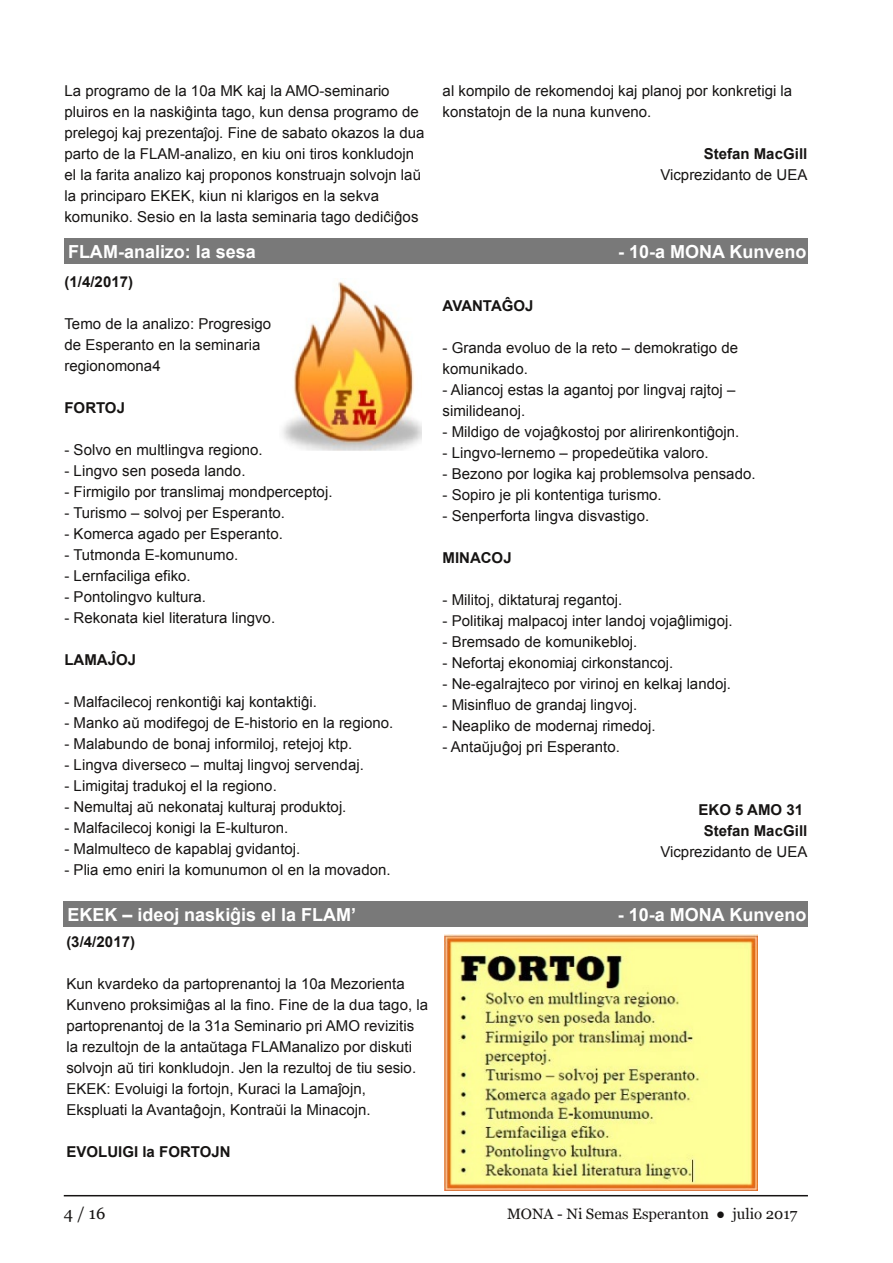
<style>
.page{position:relative;width:893px;height:1263px;background:#fff}
.page>*{position:absolute;margin:0;border:0;box-sizing:border-box;transform-origin:0 0}
.t1{font:700 18px "Arial";color:#fff}
.t2{font:16.5px "Georgia";color:#161413}
.t3{font:15px/21px "Arial";letter-spacing:.005em;color:#161413}
.t4{font:700 15px/21px "Arial";letter-spacing:.005em;color:#161413;text-align:center}
.t5{font:15px "Georgia";color:#161413}
</style>
<div class="page">
<hr style="left:64px;top:1195px;width:744px;height:1px;background:#161413">
<div style="left:64px;top:238px;width:744px;height:26px;background:#797979"></div>
<img style="left:282px;top:281px;width:139px;height:170px">
<div style="left:64px;top:901px;width:744px;height:26px;background:#797979"></div>
<img style="left:445px;top:935px;width:312px;height:256px">
<p class="t3" style="left:64px;top:80px;width:362px">La programo de la 10a MK kaj la AMO-seminario pluiros en la naskiĝinta tago, kun densa programo de prelegoj kaj prezentaĵoj. Fine de sabato okazos la dua parto de la FLAM-analizo, en kiu oni tiros konkludojn el la farita analizo kaj proponos konstruajn solvojn laŭ la principaro EKEK, kiun ni klarigos en la sekva komuniko. Sesio en la lasta seminaria tago dediĉiĝos</p>
<p class="t3" style="left:443px;top:80px;width:351px">al kompilo de rekomendoj kaj planoj por konkretigi la konstatojn de la nuna kunveno.</p>
<p class="t4" style="left:704px;top:143px;width:105px">Stefan MacGill</p>
<p class="t3" style="left:660px;top:164px;width:148px">Vicprezidanto de UEA</p>
<p class="t1" style="left:68px;top:242px;width:189px">FLAM-analizo: la sesa</p>
<p class="t1" style="left:618px;top:242px;width:190px">- 10-a MONA Kunveno</p>
<p class="t4" style="left:64px;top:272px;width:70px">(1/4/2017)</p>
<p class="t3" style="left:64px;top:314px;width:208px">Temo de la analizo: Progresigo de Esperanto en la seminaria regionomona4</p>
<p class="t4" style="left:64px;top:398px;width:62px">FORTOJ</p>
<p class="t3" style="left:64px;top:440px;width:200px">- Solvo en multlingva regiono.</p>
<p class="t3" style="left:64px;top:461px;width:183px">- Lingvo sen poseda lando.</p>
<p class="t3" style="left:64px;top:482px;width:270px">- Firmigilo por translimaj mondperceptoj.</p>
<p class="t3" style="left:64px;top:503px;width:222px">- Turismo – solvoj per Esperanto.</p>
<p class="t3" style="left:64px;top:524px;width:220px">- Komerca agado per Esperanto.</p>
<p class="t3" style="left:64px;top:545px;width:175px">- Tutmonda E-komunumo.</p>
<p class="t3" style="left:64px;top:566px;width:128px">- Lernfaciliga efiko.</p>
<p class="t3" style="left:64px;top:587px;width:143px">- Pontolingvo kultura.</p>
<p class="t3" style="left:64px;top:608px;width:212px">- Rekonata kiel literatura lingvo.</p>
<p class="t4" style="left:64px;top:650px;width:73px">LAMAĴOJ</p>
<p class="t3" style="left:64px;top:692px;width:254px">- Malfacilecoj renkontiĝi kaj kontaktiĝi.</p>
<p class="t3" style="left:64px;top:713px;width:330px">- Manko aŭ modifegoj de E-historio en la regiono.</p>
<p class="t3" style="left:64px;top:734px;width:289px">- Malabundo de bonaj informiloj, retejoj ktp.</p>
<p class="t3" style="left:64px;top:755px;width:301px">- Lingva diverseco – multaj lingvoj servendaj.</p>
<p class="t3" style="left:64px;top:776px;width:214px">- Limigitaj tradukoj el la regiono.</p>
<p class="t3" style="left:64px;top:797px;width:283px">- Nemultaj aŭ nekonataj kulturaj produktoj.</p>
<p class="t3" style="left:64px;top:818px;width:225px">- Malfacilecoj konigi la E-kulturon.</p>
<p class="t3" style="left:64px;top:839px;width:237px">- Malmulteco de kapablaj gvidantoj.</p>
<p class="t3" style="left:64px;top:860px;width:328px">- Plia emo eniri la komunumon ol en la movadon.</p>
<p class="t4" style="left:443px;top:295px;width:92px">AVANTAĜOJ</p>
<p class="t3" style="left:443px;top:337px;width:297px">- Granda evoluo de la reto – demokratigo de komunikado.</p>
<p class="t3" style="left:443px;top:379px;width:294px">- Aliancoj estas la agantoj por lingvaj rajtoj – similideanoj.</p>
<p class="t3" style="left:443px;top:421px;width:298px">- Mildigo de vojaĝkostoj por alirirenkontiĝojn.</p>
<p class="t3" style="left:443px;top:442px;width:268px">- Lingvo-lernemo – propedeŭtika valoro.</p>
<p class="t3" style="left:443px;top:463px;width:315px">- Bezono por logika kaj problemsolva pensado.</p>
<p class="t3" style="left:443px;top:484px;width:221px">- Sopiro je pli kontentiga turismo.</p>
<p class="t3" style="left:443px;top:505px;width:208px">- Senperforta lingva disvastigo.</p>
<p class="t4" style="left:443px;top:547px;width:71px">MINACOJ</p>
<p class="t3" style="left:443px;top:589px;width:181px">- Militoj, diktaturaj regantoj.</p>
<p class="t3" style="left:443px;top:610px;width:291px">- Politikaj malpacoj inter landoj vojaĝlimigoj.</p>
<p class="t3" style="left:443px;top:631px;width:196px">- Bremsado de komunikebloj.</p>
<p class="t3" style="left:443px;top:652px;width:232px">- Nefortaj ekonomiaj cirkonstancoj.</p>
<p class="t3" style="left:443px;top:673px;width:290px">- Ne-egalrajteco por virinoj en kelkaj landoj.</p>
<p class="t3" style="left:443px;top:694px;width:196px">- Misinfluo de grandaj lingvoj.</p>
<p class="t3" style="left:443px;top:715px;width:215px">- Neapliko de modernaj rimedoj.</p>
<p class="t3" style="left:443px;top:736px;width:179px">- Antaŭjuĝoj pri Esperanto.</p>
<p class="t4" style="left:698px;top:799px;width:110px">EKO 5 AMO 31<br>Stefan MacGill</p>
<p class="t3" style="left:660px;top:841px;width:148px">Vicprezidanto de UEA</p>
<p class="t1" style="left:67px;top:905px;width:290px">EKEK – ideoj naskiĝis el la FLAM’</p>
<p class="t1" style="left:618px;top:905px;width:190px">- 10-a MONA Kunveno</p>
<p class="t4" style="left:66px;top:931px;width:70px">(3/4/2017)</p>
<p class="t3" style="left:66px;top:973px;width:363px">Kun kvardeko da partoprenantoj la 10a Mezorienta Kunveno proksimiĝas al la fino. Fine de la dua tago, la partoprenantoj de la 31a Seminario pri AMO revizitis la rezultojn de la antaŭtaga FLAManalizo por diskuti solvojn aŭ tiri konkludojn. Jen la rezultoj de tiu sesio.<br>EKEK: Evoluigi la fortojn, Kuraci la Lamaĵojn, Ekspluati la Avantaĝojn, Kontraŭi la Minacojn.</p>
<p class="t4" style="left:66px;top:1141px;width:166px">EVOLUIGI la FORTOJN</p>
<p class="t2" style="left:64px;top:1204px;width:43px">4/16</p>
<p class="t5" style="left:507px;top:1205px;width:292px">MONA - Ni Semas Esperanton ● julio 2017</p>
</div>
